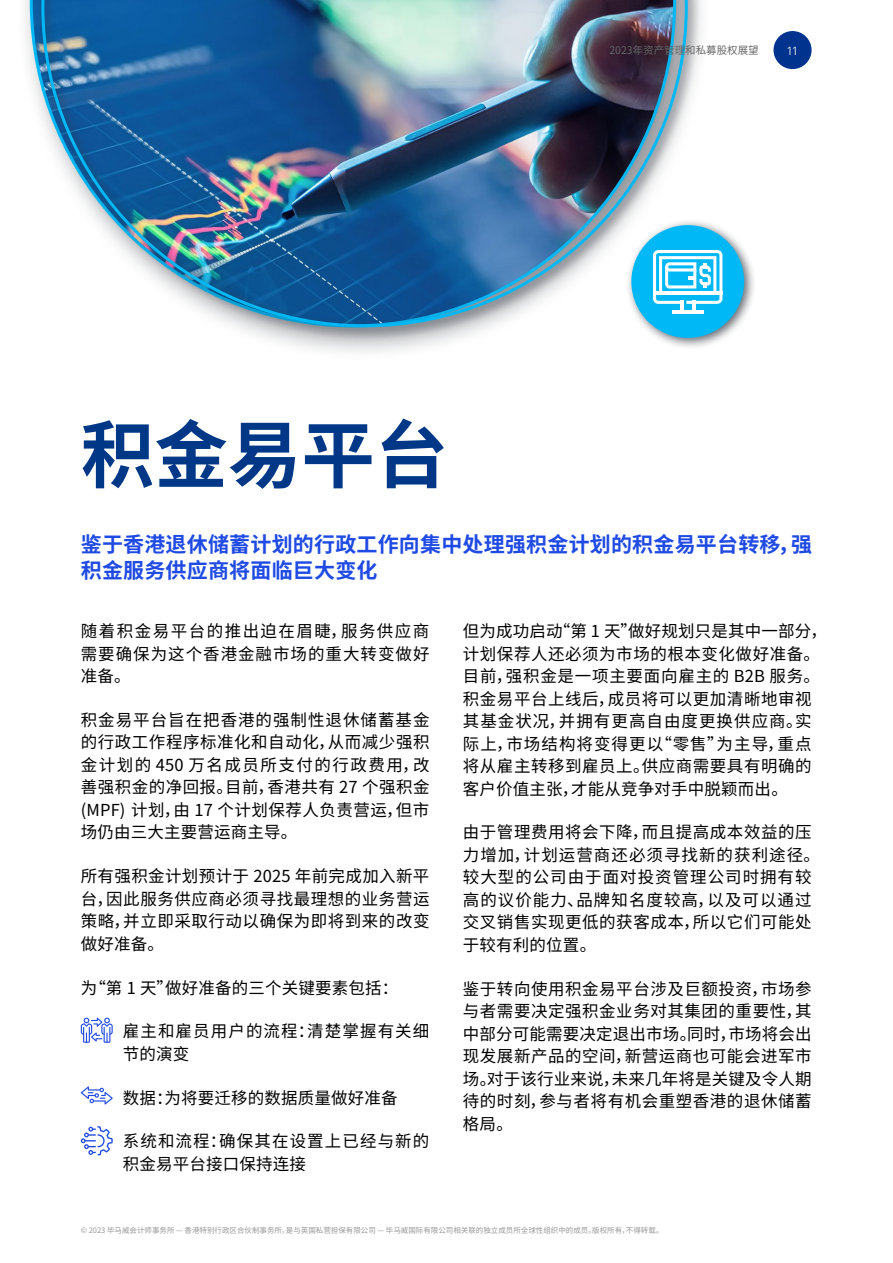
<style>
.page{position:relative;width:893px;height:1263px;background:#fff}
.page>*{position:absolute;margin:0;border:0;box-sizing:border-box;transform-origin:0 0}
.t1{font:700 73.5px "Noto Sans CJ Ksc";color:#003887}
.t2{font:700 21px/25.5px "Noto Sans CJ Ksc";letter-spacing:.01em;color:#1f4ae3}
.t3{font:16.5px/22.5px "Noto Sans CJ Ksc";letter-spacing:.035em;color:#000;text-align:justify}
.t4{font:16.5px/22.5px "Noto Sans CJ Ksc";letter-spacing:.06em;color:#000}
.t5{font:16.5px/22.5px "Noto Sans CJ Ksc";letter-spacing:.065em;color:#000}
.t6{font:16.5px "Noto Sans CJ Ksc";letter-spacing:.01em;color:#000}
.t7{font:300 12px "Univers 45";color:#fff}
.t8{font:10.5px "Noto Sans CJ Ksc";color:#666}
.t9{font:7.5px "Noto Sans CJ Ksc";color:#989898}
</style>
<div class="page">
<div style="left:625px;top:219px;width:132px;height:131px;background:#303640;opacity:.75"></div>
<div style="left:631px;top:225px;width:113px;height:113px;background:#00b8f5;border-radius:50%"></div>
<div style="left:17px;top:0;width:693px;height:361px;background:#303640;opacity:.56"></div>
<svg style="left:81px;top:1017px;width:32px;height:26px"></svg>
<svg style="left:81px;top:1086px;width:32px;height:18px"></svg>
<svg style="left:81px;top:1126px;width:32px;height:29px"></svg>
<div style="left:35px;top:0;width:665px;height:340px;background:#303640;opacity:.75"></div>
<img style="left:41px;top:0;width:647px;height:327px">
<div style="left:773px;top:31px;width:39px;height:38px;background:#00338d;border-radius:50%"></div>
<svg style="left:653px;top:250px;width:69px;height:63px"></svg>
<h1 class="t1" style="left:81px;top:414px;width:369px">积金易平台</h1>
<p class="t8" style="left:609px;top:44px;width:151px">2023年资产管理和私募股权展望</p>
<p class="t7" style="left:787px;top:43px;width:13px">11</p>
<p class="t2" style="left:81px;top:532px;width:733px">鉴于香港退休储蓄计划的行政工作向集中处理强积金计划的积金易平台转移，强积金服务供应商将面临巨大变化</p>
<p class="t3" style="left:81px;top:620px;width:350px">随着积金易平台的推出迫在眉睫，服务供应商需要确保为这个香港金融市场的重大转变做好准备。</p>
<p class="t3" style="left:81px;top:709px;width:350px">积金易平台旨在把香港的强制性退休储蓄基金的行政工作程序标准化和自动化，从而减少强积金计划的 450 万名成员所支付的行政费用，改善强积金的净回报。目前，香港共有 27 个强积金(MPF) 计划，由 17 个计划保荐人负责营运，但市场仍由三大主要营运商主导。</p>
<p class="t3" style="left:81px;top:865px;width:350px">所有强积金计划预计于 2025 年前完成加入新平台，因此服务供应商必须寻找最理想的业务营运策略，并立即采取行动以确保为即将到来的改变做好准备。</p>
<p class="t6" style="left:81px;top:978px;width:319px">为“第 1 天”做好准备的三个关键要素包括：</p>
<p class="t5" style="left:123px;top:1020px;width:308px">雇主和雇员用户的流程：清楚掌握有关细节的演变</p>
<p class="t6" style="left:123px;top:1088px;width:276px">数据：为将要迁移的数据质量做好准备</p>
<p class="t5" style="left:123px;top:1130px;width:308px">系统和流程：确保其在设置上已经与新的积金易平台接口保持连接</p>
<p class="t3" style="left:463px;top:620px;width:366px;text-align:left">但为成功启动“第 1 天”做好规划只是其中一部分，计划保荐人还必须为市场的根本变化做好准备。目前，强积金是一项主要面向雇主的 B2B 服务。积金易平台上线后，成员将可以更加清晰地审视其基金状况，并拥有更高自由度更换供应商。实际上，市场结构将变得更以“零售”为主导，重点将从雇主转移到雇员上。供应商需要具有明确的客户价值主张，才能从竞争对手中脱颖而出。</p>
<p class="t4" style="left:463px;top:821px;width:359px">由于管理费用将会下降，而且提高成本效益的压力增加，计划运营商还必须寻找新的获利途径。较大型的公司由于面对投资管理公司时拥有较高的议价能力、品牌知名度较高，以及可以通过交叉销售实现更低的获客成本，所以它们可能处于较有利的位置。</p>
<p class="t3" style="left:463px;top:978px;width:350px">鉴于转向使用积金易平台涉及巨额投资，市场参与者需要决定强积金业务对其集团的重要性，其中部分可能需要决定退出市场。同时，市场将会出现发展新产品的空间，新营运商也可能会进军市场。对于该行业来说，未来几年将是关键及令人期待的时刻，参与者将有机会重塑香港的退休储蓄格局。</p>
<p class="t9" style="left:81px;top:1226px;width:584px">© 2023 毕马威会计师事务所 — 香港特别行政区合伙制事务所，是与英国私营担保有限公司 — 毕马威国际有限公司相关联的独立成员所全球性组织中的成员。版权所有，不得转载。</p>
</div>
